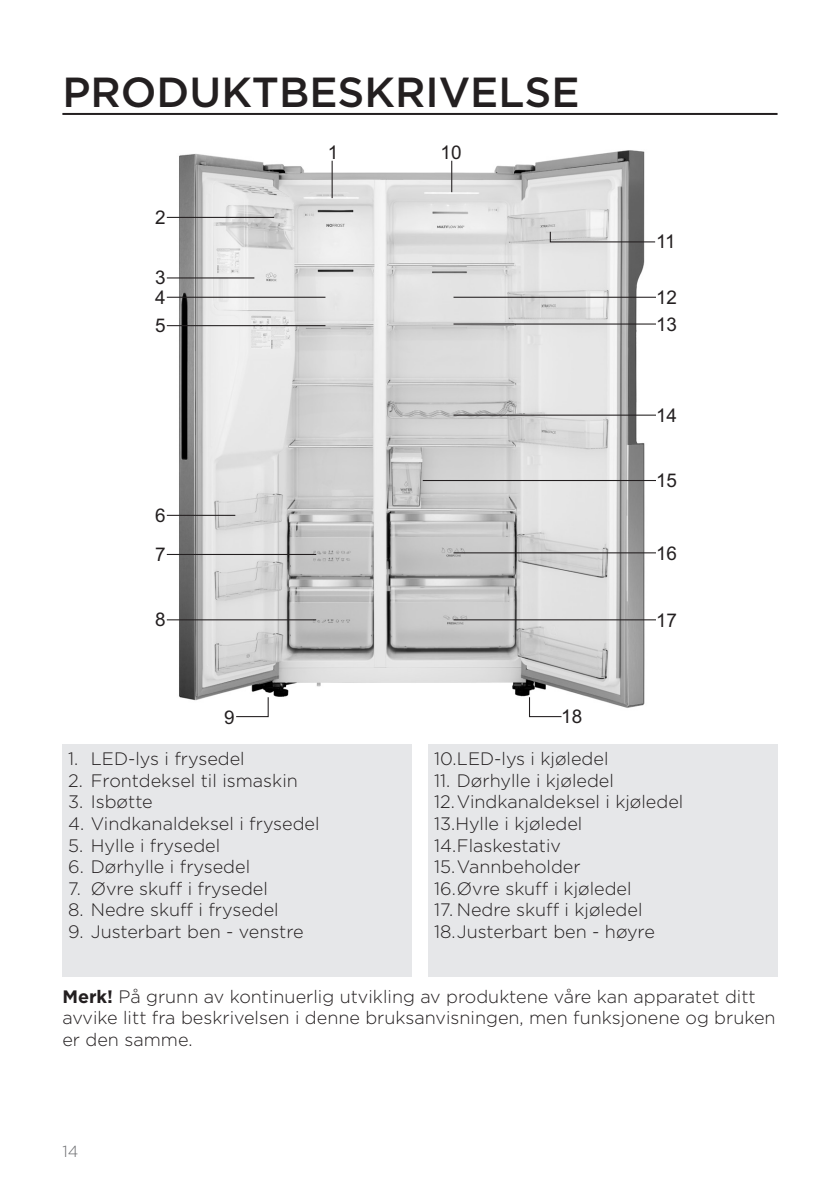
<style>
.page{position:relative;width:840px;height:1191px;background:#fff}
.page>*{position:absolute;margin:0;border:0;box-sizing:border-box;transform-origin:0 0}
.glavni_naslov{font:500 42px "Gotham";color:#231f20}
.t1{font:18.8px/19.2px "Arial";color:#231f20}
.seznam_stevilke_opis{font:300 18px "Gotham";color:#231f20}
.seznam{font:300 18px/21.6px "Gotham";color:#231f20}
.t2{font:300 16px "Gotham";color:#6c6d70}
.s1{font-weight:700}
</style>
<div class="page">
<hr style="left:62px;top:113px;width:715px;height:2px;background:#231f20">
<img style="left:166px;top:150px;width:490px;height:558px">
<hr style="left:331px;top:161px;width:1px;height:37px;background:#231f20">
<hr style="left:167px;top:217px;width:107px;height:1px;background:#231f20">
<hr style="left:167px;top:277px;width:87px;height:1px;background:#231f20">
<hr style="left:167px;top:297px;width:158px;height:1px;background:#231f20">
<hr style="left:167px;top:325px;width:158px;height:1px;background:#231f20">
<hr style="left:167px;top:515px;width:68px;height:1px;background:#231f20">
<hr style="left:167px;top:554px;width:149px;height:1px;background:#231f20">
<hr style="left:167px;top:619px;width:149px;height:1px;background:#231f20">
<svg style="left:235px;top:696px;width:34px;height:21px"></svg>
<hr style="left:451px;top:161px;width:1px;height:31px;background:#231f20">
<svg style="left:549px;top:231px;width:106px;height:12px"></svg>
<hr style="left:453px;top:297px;width:202px;height:1px;background:#231f20">
<hr style="left:453px;top:323px;width:202px;height:1px;background:#231f20">
<hr style="left:453px;top:414px;width:202px;height:2px;background:#231f20">
<hr style="left:453px;top:552px;width:202px;height:1px;background:#231f20">
<hr style="left:453px;top:619px;width:202px;height:1px;background:#231f20">
<svg style="left:528px;top:696px;width:34px;height:21px"></svg>
<hr style="left:422px;top:480px;width:233px;height:1px;background:#231f20">
<div style="left:62px;top:744px;width:349px;height:233px;background:#e6e7e9"></div>
<div style="left:428px;top:744px;width:349px;height:233px;background:#e6e7e9"></div>
<p class="glavni_naslov" style="left:62px;top:65px;width:518px">PRODUKTBESKRIVELSE</p>
<p class="t1" style="left:155px;top:208px;width:12px">2</p>
<p class="t1" style="left:155px;top:268px;width:12px">3<br>4</p>
<p class="t1" style="left:155px;top:316px;width:12px">5</p>
<p class="t1" style="left:328px;top:143px;width:12px">1</p>
<p class="t1" style="left:155px;top:495px;width:12px;line-height:39.2px">6<br>7</p>
<p class="t1" style="left:155px;top:610px;width:12px">8</p>
<p class="t1" style="left:224px;top:707px;width:12px">9</p>
<p class="seznam_stevilke_opis" style="left:68px;top:747px;width:178px">1. LED-lys i frysedel</p>
<p class="seznam_stevilke_opis" style="left:68px;top:769px;width:231px">2. Frontdeksel til ismaskin</p>
<p class="seznam_stevilke_opis" style="left:68px;top:790px;width:86px">3. Isbøtte</p>
<p class="seznam_stevilke_opis" style="left:68px;top:812px;width:253px">4. Vindkanaldeksel i frysedel</p>
<p class="seznam_stevilke_opis" style="left:68px;top:834px;width:153px">5. Hylle i frysedel</p>
<p class="seznam_stevilke_opis" style="left:68px;top:855px;width:183px">6. Dørhylle i frysedel</p>
<p class="seznam_stevilke_opis" style="left:68px;top:877px;width:201px">7. Øvre skuff i frysedel</p>
<p class="seznam_stevilke_opis" style="left:68px;top:898px;width:212px">8. Nedre skuff i frysedel</p>
<p class="seznam_stevilke_opis" style="left:68px;top:920px;width:237px">9. Justerbart ben - venstre</p>
<p class="t1" style="left:440px;top:143px;width:23px">10</p>
<p class="t1" style="left:561px;top:707px;width:23px">18</p>
<p class="t1" style="left:655px;top:232px;width:21px">11</p>
<p class="t1" style="left:655px;top:284px;width:23px;line-height:26.8px">12<br>13</p>
<p class="t1" style="left:655px;top:406px;width:23px">14</p>
<p class="t1" style="left:655px;top:471px;width:23px">15</p>
<p class="t1" style="left:655px;top:544px;width:23px">16</p>
<p class="t1" style="left:655px;top:610px;width:23px">17</p>
<p class="seznam_stevilke_opis" style="left:434px;top:747px;width:176px">10.LED-lys i kjøledel</p>
<p class="seznam_stevilke_opis" style="left:434px;top:769px;width:181px">11. Dørhylle i kjøledel</p>
<p class="seznam_stevilke_opis" style="left:434px;top:790px;width:250px">12.Vindkanaldeksel i kjøledel</p>
<p class="seznam_stevilke_opis" style="left:434px;top:812px;width:150px">13.Hylle i kjøledel</p>
<p class="seznam_stevilke_opis" style="left:434px;top:834px;width:128px">14.Flaskestativ</p>
<p class="seznam_stevilke_opis" style="left:434px;top:855px;width:148px">15.Vannbeholder</p>
<p class="seznam_stevilke_opis" style="left:434px;top:877px;width:199px">16.Øvre skuff i kjøledel</p>
<p class="seznam_stevilke_opis" style="left:434px;top:898px;width:210px">17. Nedre skuff i kjøledel</p>
<p class="seznam_stevilke_opis" style="left:434px;top:920px;width:222px">18.Justerbart ben - høyre</p>
<p class="seznam" style="left:62px;top:985px;width:714px"><span class="s1">Merk!</span> På grunn av kontinuerlig utvikling av produktene våre kan apparatet ditt avvike litt fra beskrivelsen i denne bruksanvisningen, men funksjonene og bruken er den samme.</p>
<p class="t2" style="left:62px;top:1140px;width:17px">14</p>
</div>
